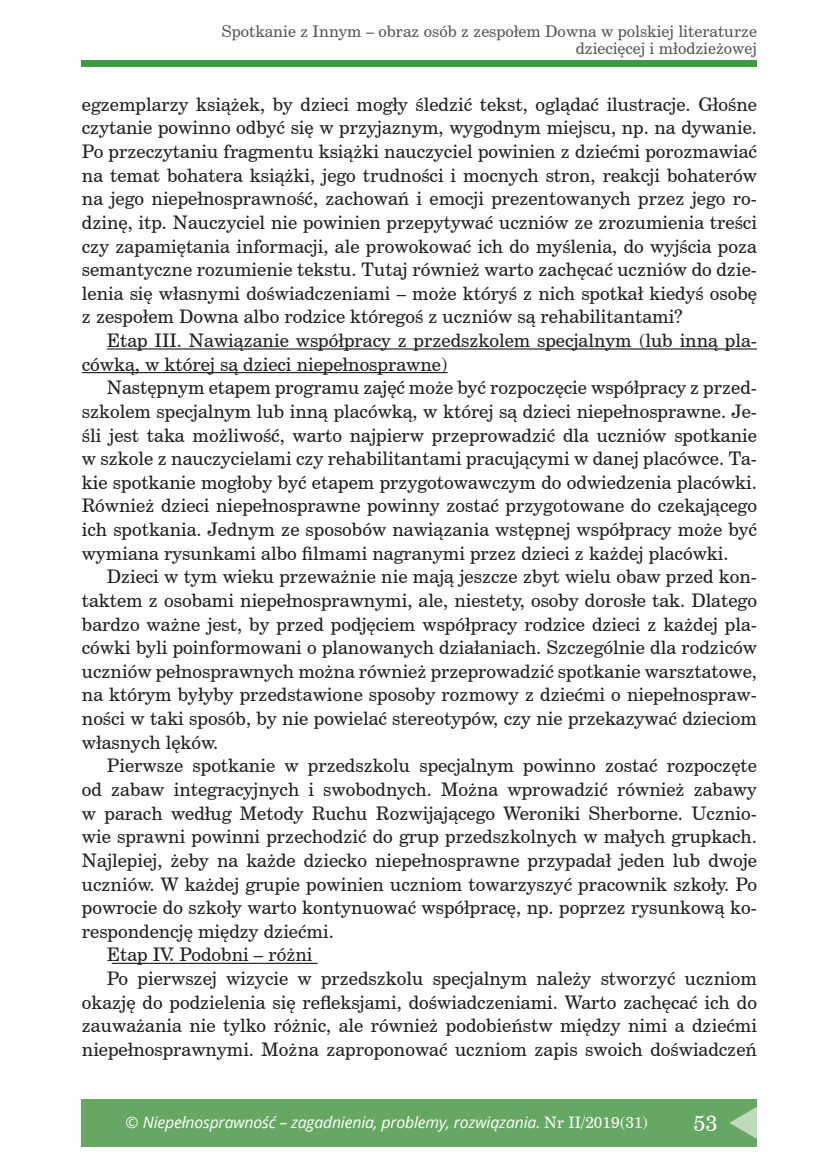
<style>
.page{position:relative;width:819px;height:1166px;background:#fff}
.page>*{position:absolute;margin:0;border:0;box-sizing:border-box;transform-origin:0 0}
.t1{font:21.88px "Century Schoolbook BT";color:#fff}
.tekst_zasadniczy{font:18.72px/23.6px "Century Schoolbook BT";color:#231f20;text-align:justify}
.pagina-P{font:16.1px/17.5px "Century Schoolbook BT";color:#57585a;text-align:right}
.t2{font:italic 15.75px "Open Sans";letter-spacing:-.01em;color:#fff}
.s1{font-style:normal}
.s2{font-family:"Century Schoolbook BT";font-style:normal}
</style>
<div class="page">
<div style="left:82px;top:1099px;width:674px;height:47px;background:#66a863"></div>
<svg style="left:729px;top:1107px;width:27px;height:32px"></svg>
<div style="left:82px;top:60px;width:674px;height:7px;background:#3e9a46"></div>
<hr style="left:107px;top:348px;width:649px;height:1px;background:#231f20">
<hr style="left:82px;top:372px;width:365px;height:1px;background:#231f20">
<hr style="left:112px;top:963px;width:205px;height:1px;background:#231f20">
<p class="pagina-P" style="left:222px;top:22px;width:536px">Spotkanie z Innym – obraz osób z zespołem Downa w polskiej literaturze dziecięcej i młodzieżowej</p>
<p class="tekst_zasadniczy" style="left:82px;top:92px;width:676px">egzemplarzy książek, by dzieci mogły śledzić tekst, oglądać ilustracje. Głośne czytanie powinno odbyć się w przyjaznym, wygodnym miejscu, np. na dywanie.<br>Po przeczytaniu fragmentu książki nauczyciel powinien z dziećmi porozmawiać na temat bohatera książki, jego trudności i mocnych stron, reakcji bohaterów na jego niepełnosprawność, zachowań i emocji prezentowanych przez jego ro&shy;dzinę, itp. Nauczyciel nie powinien przepytywać uczniów ze zrozumienia treści czy zapamiętania informacji, ale prowokować ich do myślenia, do wyjścia poza semantyczne rozumienie tekstu. Tutaj również warto zachęcać uczniów do dzie&shy;lenia się własnymi doświadczeniami – może któryś z nich spotkał kiedyś osobę z zespołem Downa albo rodzice któregoś z uczniów są rehabilitantami?</p>
<p class="tekst_zasadniczy" style="left:82px;top:328px;width:676px;text-indent:25px">Etap III. Nawiązanie współpracy z przedszkolem specjalnym (lub inną pla&shy;cówką, w której są dzieci niepełnosprawne)</p>
<p class="tekst_zasadniczy" style="left:82px;top:375px;width:676px;text-indent:25px">Następnym etapem programu zajęć może być rozpoczęcie współpracy z przed&shy;szkolem specjalnym lub inną placówką, w której są dzieci niepełnosprawne. Je&shy;śli jest taka możliwość, warto najpierw przeprowadzić dla uczniów spotkanie w szkole z nauczycielami czy rehabilitantami pracującymi w danej placówce. Ta&shy;kie spotkanie mogłoby być etapem przygotowawczym do odwiedzenia placówki.<br>Również dzieci niepełnosprawne powinny zostać przygotowane do czekającego ich spotkania. Jednym ze sposobów nawiązania wstępnej współpracy może być wymiana rysunkami albo filmami nagranymi przez dzieci z każdej placówki.</p>
<p class="tekst_zasadniczy" style="left:82px;top:564px;width:676px;text-indent:25px">Dzieci w tym wieku przeważnie nie mają jeszcze zbyt wielu obaw przed kon&shy;taktem z osobami niepełnosprawnymi, ale, niestety, osoby dorosłe tak. Dlatego bardzo ważne jest, by przed podjęciem współpracy rodzice dzieci z każdej pla&shy;cówki byli poinformowani o planowanych działaniach. Szczególnie dla rodziców uczniów pełnosprawnych można również przeprowadzić spotkanie warsztatowe, na którym byłyby przedstawione sposoby rozmowy z dziećmi o niepełnospraw&shy;ności w taki sposób, by nie powielać stereotypów, czy nie przekazywać dzieciom własnych lęków.</p>
<p class="tekst_zasadniczy" style="left:82px;top:753px;width:676px;text-indent:25px">Pierwsze spotkanie w przedszkolu specjalnym powinno zostać rozpoczęte od zabaw integracyjnych i swobodnych. Można wprowadzić również zabawy w parach według Metody Ruchu Rozwijającego Weroniki Sherborne. Ucznio&shy;wie sprawni powinni przechodzić do grup przedszkolnych w małych grupkach.<br>Najlepiej, żeby na każde dziecko niepełnosprawne przypadał jeden lub dwoje uczniów. W każdej grupie powinien uczniom towarzyszyć pracownik szkoły. Po powrocie do szkoły warto kontynuować współpracę, np. poprzez rysunkową ko&shy;respondencję między dziećmi.</p>
<p class="tekst_zasadniczy" style="left:107px;top:942px;width:207px">Etap IV. Podobni – różni</p>
<p class="tekst_zasadniczy" style="left:82px;top:966px;width:676px;text-indent:25px">Po pierwszej wizycie w przedszkolu specjalnym należy stworzyć uczniom okazję do podzielenia się refleksjami, doświadczeniami. Warto zachęcać ich do zauważania nie tylko różnic, ale również podobieństw między nimi a dziećmi niepełnosprawnymi. Można zaproponować uczniom zapis swoich doświadczeń</p>
<p class="t2" style="left:126px;top:1112px;width:524px"><span class="s1">©</span> Niepełnosprawność – zagadnienia, problemy, rozwiązania. <span class="s2">Nr II/2019(31)</span></p>
<p class="t1" style="left:693px;top:1107px;width:25px">53</p>
</div>
